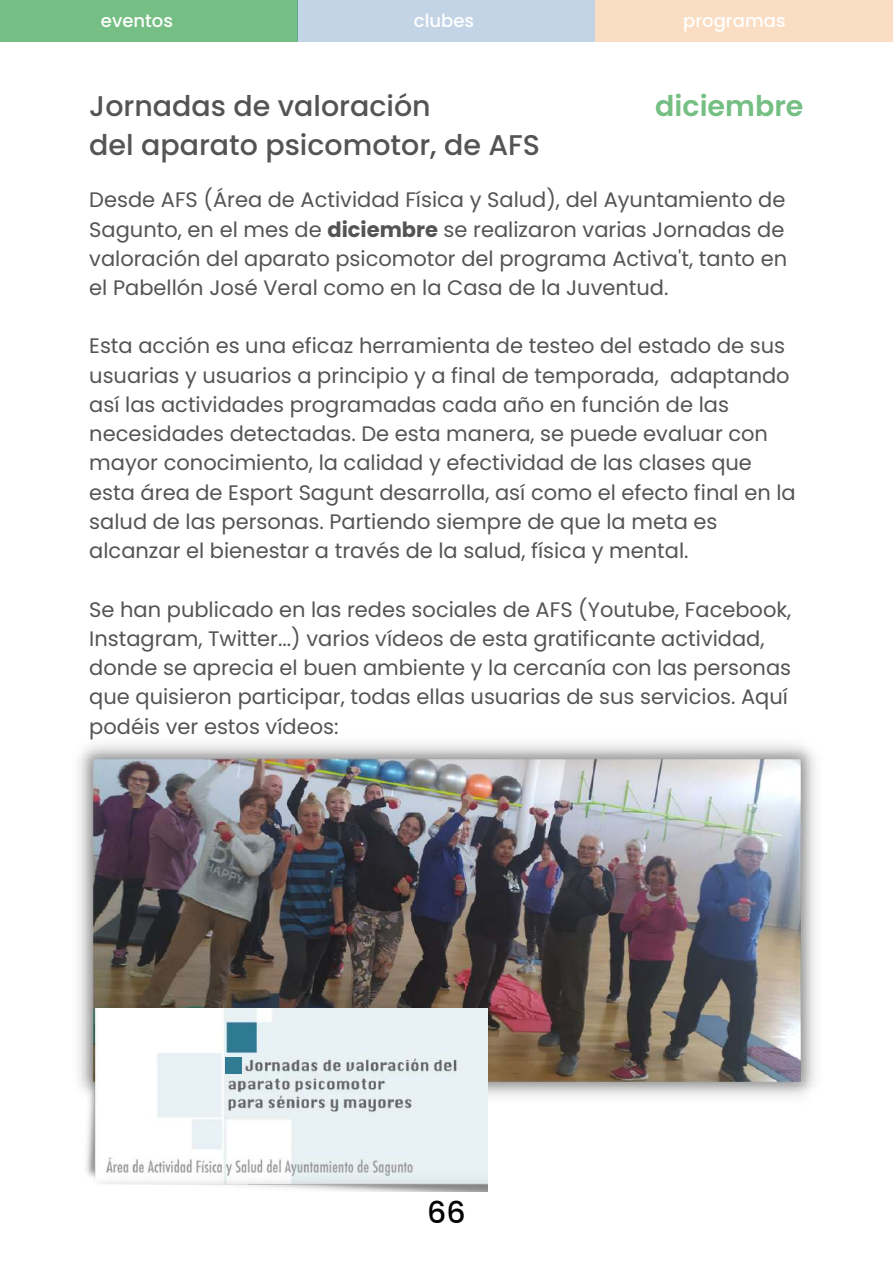
<style>
.page{position:relative;width:893px;height:1264px;background:#fff}
.page>*{position:absolute;margin:0;border:0;box-sizing:border-box;transform-origin:0 0}
.t1{font:500 30px "Poppins";color:#000}
.t2{font:500 28.5px/39.3px "Poppins";color:#545454}
.t3{font:600 28.5px "Poppins";color:#75bf84}
.t4{font:21px/29.2px "Poppins";color:#545454}
.t5{font:500 18px "Poppins";color:#fff}
.s1{font-weight:700}
</style>
<div class="page">
<div style="left:0;top:0;width:297px;height:42px;background:#75bf84"></div>
<div style="left:297px;top:0;width:297px;height:42px;background:#c4d4e7"></div>
<div style="left:595px;top:0;width:297px;height:42px;background:#faddc2"></div>
<img style="left:78px;top:744px;width:738px;height:363px">
<img style="left:81px;top:1008px;width:406px;height:182px">
<div style="left:225px;top:1057px;width:17px;height:16px;background:#317b93"></div>
<p class="t5" style="left:101px;top:8px;width:73px">eventos</p>
<p class="t5" style="left:414px;top:8px;width:62px">clubes</p>
<p class="t5" style="left:683px;top:8px;width:104px">programas</p>
<h2 class="t2" style="left:89px;top:86px;width:452px">Jornadas de valoración<br>del aparato psicomotor, de AFS</h2>
<h2 class="t3" style="left:655px;top:86px;width:150px">diciembre</h2>
<p class="t4" style="left:89px;top:185px;width:699px">Desde AFS (Área de Actividad Física y Salud), del Ayuntamiento de Sagunto, en el mes de <span class="s1">diciembre</span> se realizaron varias Jornadas de valoración del aparato psicomotor del programa Activa't, tanto en el Pabellón José Veral como en la Casa de la Juventud.</p>
<p class="t4" style="left:89px;top:331px;width:708px">Esta acción es una eficaz herramienta de testeo del estado de sus usuarias y usuarios a principio y a final de temporada, adaptando así las actividades programadas cada año en función de las necesidades detectadas. De esta manera, se puede evaluar con mayor conocimiento, la calidad y efectividad de las clases que esta área de Esport Sagunt desarrolla, así como el efecto final en la salud de las personas. Partiendo siempre de que la meta es alcanzar el bienestar a través de la salud, física y mental.</p>
<p class="t4" style="left:89px;top:594px;width:703px">Se han publicado en las redes sociales de AFS (Youtube, Facebook, Instagram, Twitter...) varios vídeos de esta gratificante actividad, donde se aprecia el buen ambiente y la cercanía con las personas que quisieron participar, todas ellas usuarias de sus servicios. Aquí podéis ver estos vídeos:</p>
<h1 class="t1" style="left:427px;top:1191px;width:40px">66</h1>
</div>
